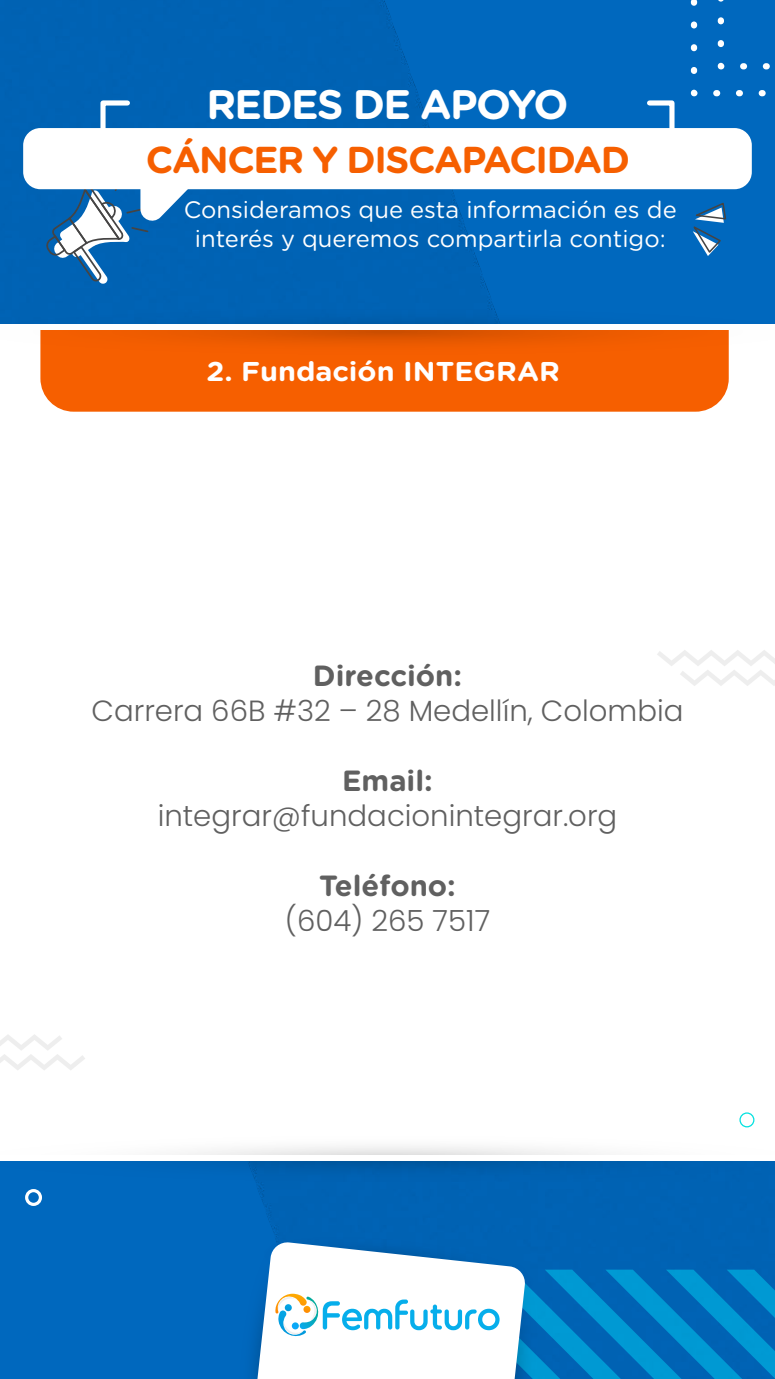
<style>
.page{position:relative;width:775px;height:1379px;background:#fff}
.page>*{position:absolute;margin:0;border:0;box-sizing:border-box;transform-origin:0 0}
.t1{font:700 41.25px "Gotham Rounded";letter-spacing:-.04em;color:#fff}
.t2{font:700 37.5px "Gotham Rounded";letter-spacing:-.04em;color:#f65f00}
.t3{font:300 29.12px "Poppins";color:#606060}
.t4{font:700 29.12px "Gotham Rounded";color:#606060}
.t5{font:700 27.25px "Gotham Rounded";color:#fff;scale:1.06 1}
.t6{font:23.75px/28.5px "Gotham Rounded";color:#fff;text-align:center}
</style>
<div class="page">
<img style="left:0;top:0;width:773px;height:1379px">
<div style="left:0;top:324px;width:775px;height:833px;background:#fff"></div>
<div style="left:40px;top:355px;width:689px;height:57px;background:#f65f00"></div>
<svg style="left:0;top:308px;width:773px;height:47px;background:#916957"></svg>
<svg style="left:0;top:1146px;width:773px;height:35px"></svg>
<div style="left:0;top:1155px;width:775px;height:5px;background:#fff"></div>
<div style="left:0;top:324px;width:775px;height:6px;background:#fff"></div>
<svg style="left:713px;top:90px;width:60px;height:6px"></svg>
<svg style="left:691px;top:90px;width:6px;height:6px"></svg>
<svg style="left:691px;top:0;width:6px;height:74px"></svg>
<svg style="left:740px;top:63px;width:33px;height:6px"></svg>
<svg style="left:718px;top:63px;width:6px;height:6px"></svg>
<svg style="left:718px;top:0;width:6px;height:47px"></svg>
<div style="left:49px;top:713px;width:17px;height:17px;border:3px solid #fff;border-radius:50%"></div>
<div style="left:25px;top:1189px;width:17px;height:17px;border:3px solid #fff;border-radius:50%"></div>
<div style="left:739px;top:1112px;width:15px;height:15px;border:1px solid #00e1df;border-radius:50%"></div>
<svg style="left:692px;top:201px;width:35px;height:55px;background:#367fbb"></svg>
<svg style="left:657px;top:650px;width:116px;height:36px"></svg>
<svg style="left:0;top:1034px;width:85px;height:36px"></svg>
<svg style="left:239px;top:1236px;width:534px;height:143px"></svg>
<img style="left:773px;top:0;width:2px;height:1379px">
<svg style="left:98px;top:98px;width:35px;height:30px"></svg>
<svg style="left:644px;top:98px;width:33px;height:30px"></svg>
<svg style="left:44px;top:189px;width:149px;height:95px"></svg>
<div style="left:23px;top:128px;width:729px;height:61px;background:#fff;border-radius:17px"></div>
<h1 class="t1" style="left:206px;top:74px;width:364px">REDES DE APOYO</h1>
<p class="t2" style="left:146px;top:132px;width:486px">CÁNCER Y DISCAPACIDAD</p>
<p class="t6" style="left:184px;top:194px;width:494px">Consideramos que esta información es de interés y queremos compartirla contigo:</p>
<p class="t5" style="left:206px;top:351px;width:335px">2. Fundación INTEGRAR</p>
<p class="t4" style="left:313px;top:654px;width:151px">Dirección:</p>
<p class="t3" style="left:92px;top:694px;width:593px">Carrera 66B #32 – 28 Medellín, Colombia</p>
<p class="t4" style="left:342px;top:759px;width:92px">Email:</p>
<p class="t3" style="left:158px;top:799px;width:461px">integrar@fundacionintegrar.org</p>
<p class="t4" style="left:319px;top:864px;width:138px">Teléfono:</p>
<p class="t3" style="left:285px;top:904px;width:207px">(604) 265 7517</p>
</div>
